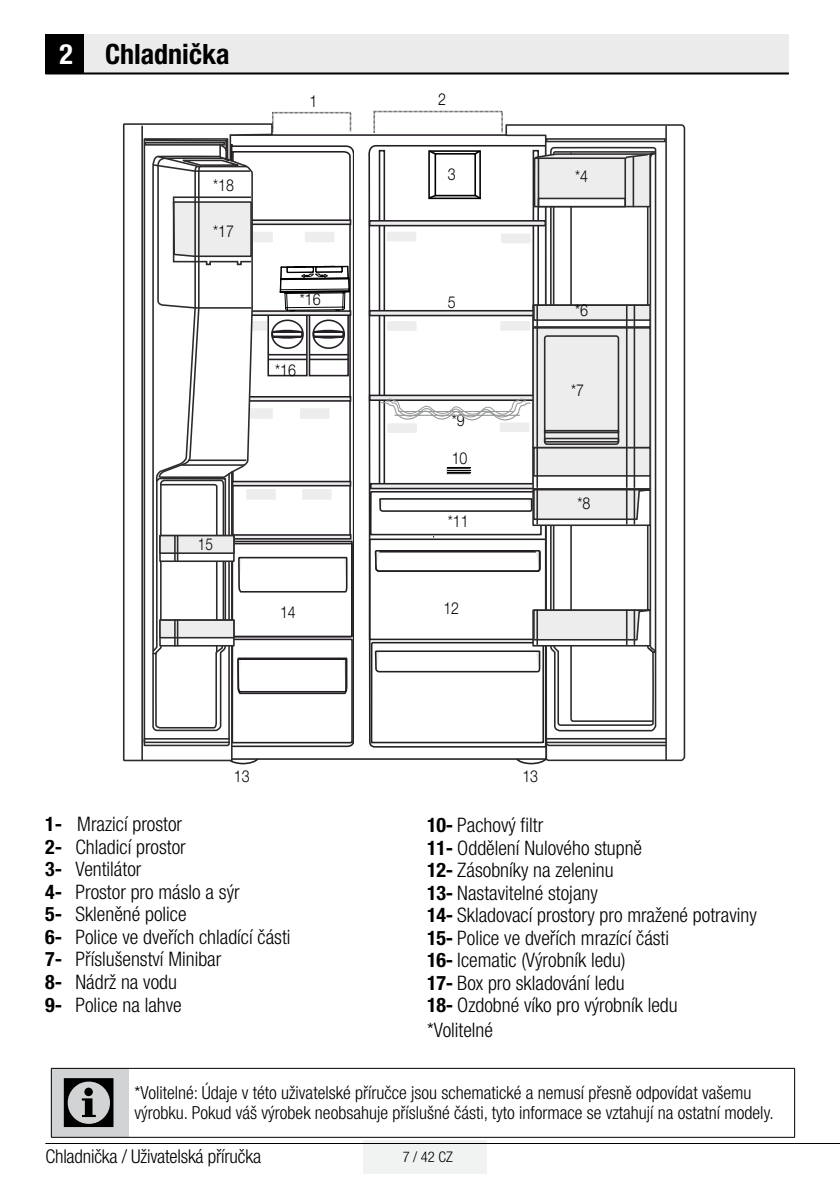
<style>
.page{position:relative;width:840px;height:1191px;background:#fff}
.page>*{position:absolute;margin:0;border:0;box-sizing:border-box;transform-origin:0 0}
.t1{font:72px "ZIWARNUN";color:#000}
.t2{font:700 condensed 28px "Helvetica Neue LT Pro";color:#000}
.t3{font:300 condensed 20px/22.6px "Helvetica Neue LT Pro";color:#000}
.t4{font:300 condensed 19px "Helvetica Neue LT Pro";letter-spacing:-.01em;color:#000}
.t5{font:300 condensed 18px/20px "Helvetica Neue LT Pro";color:#000}
.t6{font:300 16.4px "Helvetica Neue LT Pro";color:#000;scale:.86 1}
.t7{font:300 16.4px "Helvetica Neue LT Pro";color:#000;scale:.82 1}
.t8{font:300 condensed 14.6px "Helvetica Neue LT Pro";color:#000}
.s1{color:#fff}
.s2{font-weight:700}
</style>
<div class="page">
<div style="left:363px;top:1140px;width:123px;height:33px;background:#f1f2f2"></div>
<hr style="left:45px;top:1143px;width:794px;height:1px;background:#000">
<div style="left:45px;top:34px;width:40px;height:40px;background:#000"></div>
<div style="left:85px;top:34px;width:703px;height:40px;background:#ebebec"></div>
<hr style="left:45px;top:72px;width:743px;height:2px;background:#000">
<div style="left:51px;top:1068px;width:78px;height:69px;background:#d1d3d4"></div>
<hr style="left:51px;top:1137px;width:78px;height:1px;background:#000">
<hr style="left:129px;top:1137px;width:665px;height:1px;background:#000">
<hr style="left:51px;top:1068px;width:78px;height:1px;background:#000">
<hr style="left:51px;top:1068px;width:1px;height:69px;background:#000">
<hr style="left:129px;top:1068px;width:665px;height:1px;background:#000">
<hr style="left:793px;top:1068px;width:1px;height:69px;background:#000">
<svg style="left:273px;top:134px;width:231px;height:614px"></svg>
<svg style="left:231px;top:758px;width:312px;height:7px"></svg>
<div style="left:354px;top:143px;width:12px;height:612px;background:#fff"></div>
<svg style="left:123px;top:123px;width:150px;height:639px"></svg>
<svg style="left:504px;top:124px;width:181px;height:638px"></svg>
<hr style="left:141px;top:126px;width:2px;height:634px;background:#2d2a2b">
<svg style="left:143px;top:137px;width:87px;height:610px"></svg>
<div style="left:144px;top:142px;width:81px;height:4px;border:2px solid #2d2a2b"></div>
<div style="left:143px;top:738px;width:87px;height:5px;border:2px solid #2d2a2b"></div>
<hr style="left:665px;top:126px;width:1px;height:635px;background:#2d2a2b">
<div style="left:545px;top:138px;width:120px;height:4px;border:2px solid #2d2a2b"></div>
<svg style="left:372px;top:110px;width:131px;height:25px"></svg>
<svg style="left:271px;top:111px;width:81px;height:23px"></svg>
<svg style="left:367px;top:149px;width:309px;height:598px"></svg>
<svg style="left:151px;top:145px;width:203px;height:599px"></svg>
<h2 class="t2" style="left:60px;top:37px;width:171px"><span class="s1">2</span> Chladnička</h2>
<p class="t6" style="left:213px;top:175px;width:26px">*18</p>
<p class="t6" style="left:213px;top:221px;width:26px">*17</p>
<p class="t6" style="left:309px;top:91px;width:11px">1</p>
<p class="t6" style="left:300px;top:289px;width:26px">*16</p>
<p class="t6" style="left:275px;top:360px;width:26px">*16</p>
<p class="t7" style="left:198px;top:534px;width:20px">15</p>
<p class="t6" style="left:280px;top:602px;width:20px">14</p>
<p class="t6" style="left:234px;top:765px;width:20px">13</p>
<p class="t6" style="left:438px;top:89px;width:11px">2</p>
<p class="t6" style="left:447px;top:164px;width:11px">3</p>
<p class="t6" style="left:575px;top:166px;width:17px">*4</p>
<p class="t6" style="left:447px;top:292px;width:11px">5</p>
<p class="t6" style="left:451px;top:410px;width:17px">*9</p>
<p class="t6" style="left:451px;top:448px;width:20px">10</p>
<p class="t6" style="left:447px;top:511px;width:26px">*11</p>
<p class="t6" style="left:443px;top:598px;width:20px">12</p>
<p class="t6" style="left:575px;top:300px;width:17px">*6</p>
<p class="t6" style="left:570px;top:380px;width:17px">*7</p>
<p class="t6" style="left:577px;top:493px;width:17px">*8</p>
<p class="t6" style="left:522px;top:765px;width:20px">13</p>
<p class="t3" style="left:45px;top:812px;width:247px"><span class="s2">1-</span> Mrazicí prostor<br><span class="s2">2-</span> Chladicí prostor<br><span class="s2">3-</span> Ventilátor<br><span class="s2">4-</span> Prostor pro máslo a sýr<br><span class="s2">5-</span> Skleněné police<br><span class="s2">6-</span> Police ve dveřích chladící části<br><span class="s2">7-</span> Příslušenství Minibar<br><span class="s2">8-</span> Nádrž na vodu<br><span class="s2">9-</span> Police na lahve</p>
<p class="t3" style="left:427px;top:813px;width:331px"><span class="s2">10-</span> Pachový filtr<br><span class="s2">11-</span> Oddělení Nulového stupně<br><span class="s2">12-</span> Zásobníky na zeleninu<br><span class="s2">13-</span> Nastavitelné stojany<br><span class="s2">14-</span> Skladovací prostory pro mražené potraviny<br><span class="s2">15-</span> Police ve dveřích mrazící části<br><span class="s2">16-</span> Icematic (Výrobník ledu)<br><span class="s2">17-</span> Box pro skladování ledu<br><span class="s2">18-</span> Ozdobné víko pro výrobník ledu</p>
<p class="t3" style="left:427px;top:1018px;width:67px">*Volitelné</p>
<h1 class="t1" style="left:59px;top:1064px;width:63px">C</h1>
<p class="t5" style="left:134px;top:1082px;width:640px">*Volitelné: Údaje v této uživatelské příručce jsou schematické a nemusí přesně odpovídat vašemu výrobku. Pokud váš výrobek neobsahuje příslušné části, tyto informace se vztahují na ostatní modely.</p>
<p class="t4" style="left:45px;top:1144px;width:217px">Chladnička / Uživatelská příručka</p>
<p class="t8" style="left:402px;top:1148px;width:52px">7 / 42 CZ</p>
</div>
